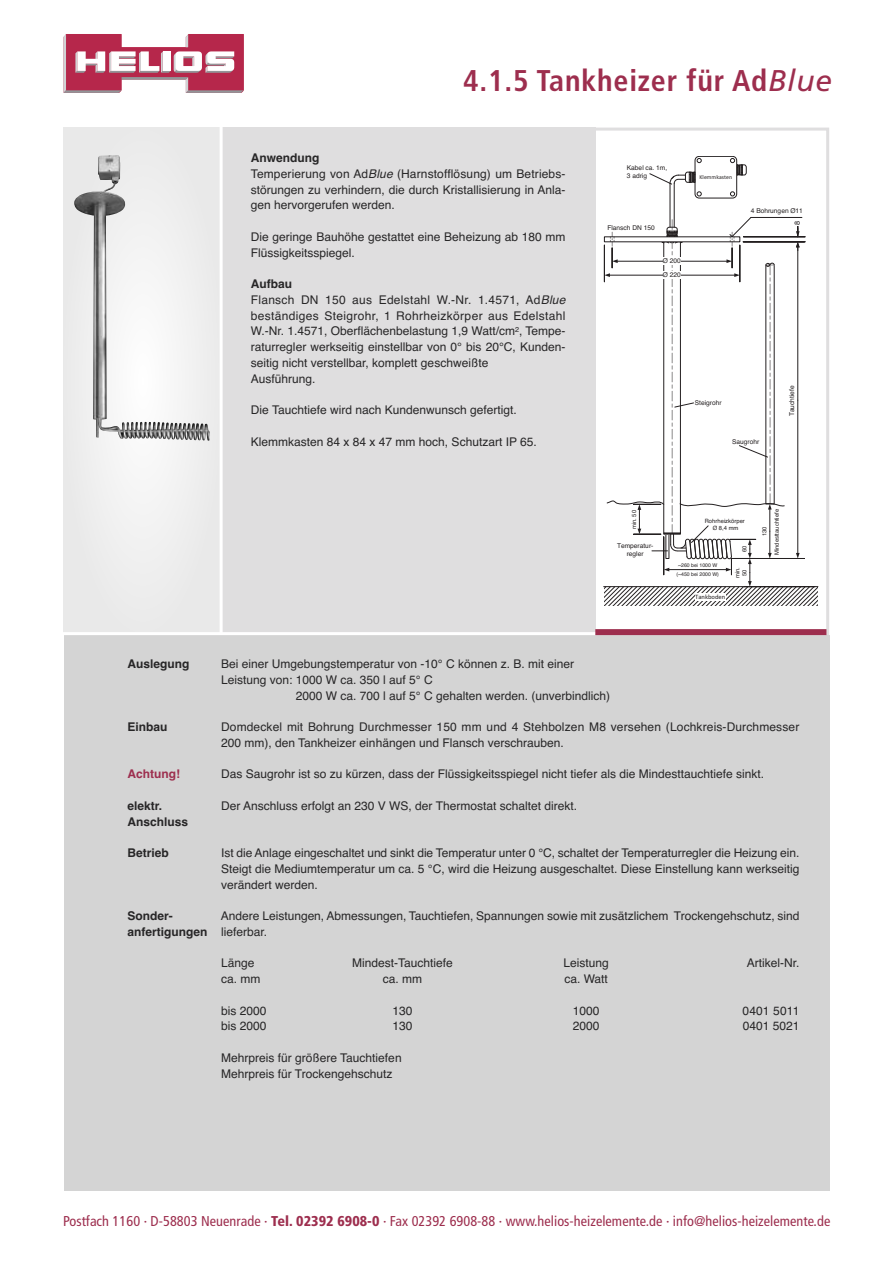
<style>
.page{position:relative;width:893px;height:1263px;background:#fff}
.page>*{position:absolute;margin:0;border:0;box-sizing:border-box;transform-origin:0 0}
.t1{font:700 condensed 30px "Frutiger";letter-spacing:.025em;color:#9d2e4e}
.t2{font:condensed 14.25px "Frutiger";letter-spacing:.005em;color:#9d2e4e}
.t3{font:12px/15.8px "Helvetica";color:#272627}
.t4{font:700 12px "Helvetica";color:#272627}
.t5{font:700 12px "Helvetica";color:#9d2e4e}
.t6{font:7.35px "Helvetica";color:#231f20}
.t7{font:6.6px/7.9px "Helvetica";color:#231f20;text-align:center}
.t8{font:6.6px "Calibri";color:#231f20}
.t9{font:5.85px/7.1px "Helvetica";color:#231f20;text-align:center}
.t10{font:5.85px "Calibri";color:#231f20}
.t11{font:5.1px "Helvetica";color:#231f20}
.s1{font-weight:400;font-style:italic;font-stretch:normal}
.s2{font-weight:700}
.s3{font-style:italic}
.s4{font-weight:900}
</style>
<div class="page">
<div style="left:590px;top:581px;width:13px;height:27px;background:#dfdedf"></div>
<div style="left:596px;top:606px;width:230px;height:5px;background:#fff"></div>
<hr style="left:670px;top:183px;width:1px;height:44px;background:#231f20">
<hr style="left:674px;top:183px;width:1px;height:44px;background:#231f20">
<div style="left:695px;top:156px;width:42px;height:42px;border:1px solid #231f20;border-radius:4px"></div>
<svg style="left:730px;top:158px;width:17px;height:18px"></svg>
<svg style="left:730px;top:192px;width:5px;height:4px"></svg>
<svg style="left:697px;top:192px;width:4px;height:4px"></svg>
<svg style="left:697px;top:158px;width:4px;height:5px"></svg>
<svg style="left:649px;top:172px;width:46px;height:13px"></svg>
<svg style="left:595px;top:217px;width:224px;height:389px"></svg>
<div style="left:587px;top:128px;width:242px;height:519px;border:3px solid #dfdedf"></div>
<div style="left:221px;top:128px;width:374px;height:506px;background:#dfdedf"></div>
<div style="left:64px;top:128px;width:157px;height:506px;background:#ebebeb"></div>
<img style="left:74px;top:155px;width:136px;height:286px">
<div style="left:64px;top:635px;width:765px;height:556px;background:#d4d4d4"></div>
<hr style="left:43px;top:632px;width:783px;height:3px;background:#fff">
<div style="left:595px;top:629px;width:231px;height:6px;background:#9d2e4e"></div>
<svg style="left:64px;top:34px;width:180px;height:59px"></svg>
<hr style="left:220px;top:117px;width:3px;height:517px;background:#fff">
<h1 class="t1" style="left:463px;top:68px;width:371px">4.1.5 Tankheizer für Ad<span class="s1">Blue</span></h1>
<p class="t3" style="left:251px;top:150px;width:316px"><span class="s2">Anwendung<br></span>Temperierung von Ad<span class="s3">Blue</span> (Harnstofflösung) um Betriebs&shy;störungen zu verhindern, die durch Kristallisierung in Anla&shy;gen hervorgerufen werden.</p>
<p class="t3" style="left:251px;top:229px;width:316px">Die geringe Bauhöhe gestattet eine Beheizung ab 180 mm<br>Flüssigkeitsspiegel.</p>
<p class="t3" style="left:251px;top:276px;width:316px"><span class="s2">Aufbau<br></span>Flansch DN 150 aus Edelstahl W.-Nr. 1.4571, Ad<span class="s3">Blue </span>beständiges Steigrohr, 1 Rohrheizkörper aus Edelstahl W.-Nr. 1.4571, Oberflächenbelastung 1,9 Watt/cm<sup>2</sup>, Tempe&shy;raturregler werkseitig einstellbar von 0° bis 20°C, Kunden&shy;seitig nicht verstellbar, komplett geschweißte<br>Ausführung.</p>
<p class="t3" style="left:251px;top:402px;width:267px">Die Tauchtiefe wird nach Kundenwunsch gefertigt.</p>
<p class="t3" style="left:251px;top:434px;width:287px">Klemmkasten 84 x 84 x 47 mm hoch, Schutzart IP 65.</p>
<p class="t7" style="left:627px;top:164px;width:42px;text-align:left">Kabel ca. 1m,<br>3 adrig</p>
<p class="t7" style="left:607px;top:224px;width:49px">Flansch DN 150</p>
<p class="t7" style="left:663px;top:257px;width:20px">Ø 200</p>
<p class="t7" style="left:663px;top:271px;width:20px">Ø 220</p>
<p class="t10" style="left:700px;top:173px;width:34px">Klemmkasten</p>
<p class="t7" style="left:751px;top:207px;width:54px">4 Bohrungen Ø11</p>
<p class="t6" style="left:792px;top:225px;width:6px;rotate:-90deg">8</p>
<p class="t9" style="left:631px;top:529px;width:21px;rotate:-90deg">min. 50</p>
<p class="t7" style="left:617px;top:542px;width:38px">Temperatur&shy;regler</p>
<p class="t7" style="left:695px;top:399px;width:28px">Steigrohr</p>
<p class="t7" style="left:732px;top:438px;width:29px">Saugrohr</p>
<p class="t7" style="left:788px;top:416px;width:32px;rotate:-90deg">Tauchtiefe</p>
<p class="t9" style="left:705px;top:518px;width:42px">Rohrheizkörper<br>Ø 8,4 mm</p>
<p class="t9" style="left:741px;top:552px;width:8px;rotate:-90deg">60</p>
<p class="t9" style="left:759px;top:555px;width:48px;line-height:12.1px;rotate:-90deg">130<br>Mindesttauchtiefe</p>
<p class="t11" style="left:678px;top:561px;width:41px">~260 bei 1000 W</p>
<p class="t11" style="left:676px;top:571px;width:44px">(~450 bei 2000 W)</p>
<p class="t8" style="left:695px;top:593px;width:32px">Tankboden</p>
<p class="t9" style="left:734px;top:578px;width:13px;rotate:-90deg">min.<br>50</p>
<p class="t4" style="left:128px;top:657px;width:64px">Auslegung</p>
<p class="t3" style="left:221px;top:656px;width:354px">Bei einer Umgebungstemperatur von -10° C können z. B. mit einer</p>
<p class="t3" style="left:221px;top:672px;width:213px">Leistung von: 1000 W ca. 350 l auf 5° C</p>
<p class="t3" style="left:296px;top:688px;width:316px">2000 W ca. 700 l auf 5° C gehalten werden. (unverbindlich)</p>
<p class="t4" style="left:128px;top:720px;width:42px">Einbau</p>
<p class="t3" style="left:221px;top:719px;width:580px">Domdeckel mit Bohrung Durchmesser 150 mm und 4 Stehbolzen M8 versehen (Lochkreis-Durchmesser<br>200 mm), den Tankheizer einhängen und Flansch verschrauben.</p>
<p class="t5" style="left:128px;top:767px;width:54px">Achtung!</p>
<p class="t3" style="left:221px;top:766px;width:544px">Das Saugrohr ist so zu kürzen, dass der Flüssigkeitsspiegel nicht tiefer als die Mindesttauchtiefe sinkt.</p>
<p class="t4" style="left:128px;top:799px;width:36px">elektr.</p>
<p class="t3" style="left:221px;top:798px;width:357px">Der Anschluss erfolgt an 230 V WS, der Thermostat schaltet direkt.</p>
<p class="t4" style="left:128px;top:814px;width:62px">Anschluss</p>
<p class="t4" style="left:128px;top:846px;width:43px">Betrieb</p>
<p class="t3" style="left:221px;top:845px;width:580px;text-align:justify">Ist die Anlage eingeschaltet und sinkt die Temperatur unter 0 °C, schaltet der Temperaturregler die Heizung ein.<br>Steigt die Mediumtemperatur um ca. 5 °C, wird die Heizung ausgeschaltet. Diese Einstellung kann werkseitig verändert werden.</p>
<p class="t4" style="left:128px;top:909px;width:47px">Sonder-</p>
<p class="t3" style="left:128px;top:908px;width:673px;text-indent:93px">Andere Leistungen, Abmessungen, Tauchtiefen, Spannungen sowie mit zusätzlichem Trockengehschutz, sind <span class="s2">anfertigungen</span> lieferbar.</p>
<p class="t3" style="left:221px;top:955px;width:35px">Länge</p>
<p class="t3" style="left:352px;top:955px;width:102px">Mindest-Tauchtiefe</p>
<p class="t3" style="left:563px;top:955px;width:47px">Leistung</p>
<p class="t3" style="left:747px;top:955px;width:54px">Artikel-Nr.</p>
<p class="t3" style="left:221px;top:971px;width:41px">ca. mm</p>
<p class="t3" style="left:383px;top:971px;width:41px">ca. mm</p>
<p class="t3" style="left:564px;top:971px;width:45px">ca. Watt</p>
<p class="t3" style="left:221px;top:1003px;width:47px">bis 2000</p>
<p class="t3" style="left:393px;top:1003px;width:22px">130</p>
<p class="t3" style="left:573px;top:1003px;width:28px">1000</p>
<p class="t3" style="left:742px;top:1003px;width:58px">0401 5011</p>
<p class="t3" style="left:221px;top:1018px;width:47px">bis 2000</p>
<p class="t3" style="left:393px;top:1018px;width:22px">130</p>
<p class="t3" style="left:573px;top:1018px;width:28px">2000</p>
<p class="t3" style="left:743px;top:1018px;width:58px">0401 5021</p>
<p class="t3" style="left:221px;top:1050px;width:182px">Mehrpreis für größere Tauchtiefen<br>Mehrpreis für Trockengehschutz</p>
<p class="t2" style="left:63px;top:1215px;width:769px">Postfach 1160 · D-58803 Neuenrade · <span class="s4">Tel. 02392 6908-0</span> · Fax 02392 6908-88 · www.helios-heizelemente.de · info@helios-heizelemente.de</p>
</div>
